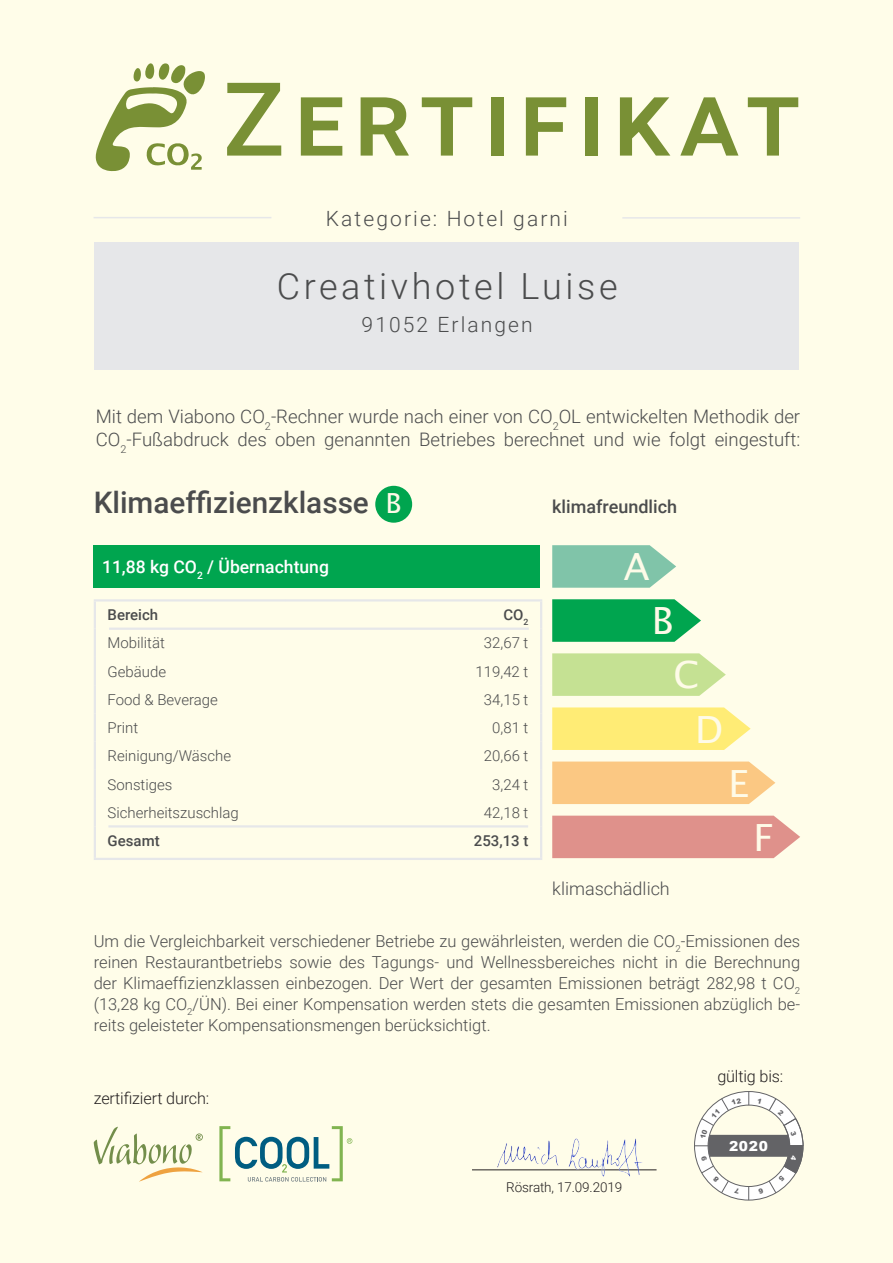
<style>
.page{position:relative;width:893px;height:1263px;background:#fffde9}
.page>*{position:absolute;margin:0;border:0;box-sizing:border-box;transform-origin:0 0}
.t1{font:500 102.3px "Roboto";letter-spacing:.1em;color:#799035}
.t2{font:37.5px "Lucida Sans Unicode";color:#fef9e7}
.t3{font:300 36px "Roboto";letter-spacing:.1em;color:#4b4c4d}
.t4{font:500 29.7px "Roboto";color:#4b4c4d}
.t5{font:27.75px "Lucida Sans Unicode";color:#fef9e7}
.t6{font:300 21px "Roboto";letter-spacing:.1em;color:#4b4c4d}
.t7{font:300 18.6px/23px "Roboto";color:#4b4c4d}
.t8{font:500 18px "Roboto";color:#4b4c4d}
.t9{font:300 18px "Roboto";color:#4b4c4d}
.t10{font:500 17.55px "Roboto";color:#fff}
.t11{font:300 16.5px/21px "Roboto";color:#4b4c4d;text-align:justify}
.t12{font:300 16.2px "Roboto";letter-spacing:-.01em;color:#231f20}
.t13{font:300 15px "Roboto";color:#4b4c4d}
.t14{font:500 15px "Roboto";color:#4b4c4d}
.t15{font:900 13.8px "Arial";color:#fff}
.t16{font:300 13.5px "Roboto";letter-spacing:-.01em;color:#231f20}
</style>
<div class="page">
<svg style="left:95px;top:63px;width:110px;height:108px"></svg>
<hr style="left:94px;top:599px;width:192px;height:2px;background:#e6e7e9">
<hr style="left:94px;top:601px;width:2px;height:28px;background:#e6e7e9">
<hr style="left:286px;top:599px;width:256px;height:2px;background:#e6e7e9">
<hr style="left:540px;top:601px;width:2px;height:28px;background:#e6e7e9">
<hr style="left:94px;top:629px;width:2px;height:28px;background:#e6e7e9">
<hr style="left:540px;top:629px;width:2px;height:28px;background:#e6e7e9">
<hr style="left:94px;top:657px;width:2px;height:28px;background:#e6e7e9">
<hr style="left:540px;top:657px;width:2px;height:28px;background:#e6e7e9">
<hr style="left:94px;top:685px;width:2px;height:28px;background:#e6e7e9">
<hr style="left:540px;top:685px;width:2px;height:28px;background:#e6e7e9">
<hr style="left:94px;top:713px;width:2px;height:28px;background:#e6e7e9">
<hr style="left:540px;top:713px;width:2px;height:28px;background:#e6e7e9">
<hr style="left:94px;top:741px;width:2px;height:29px;background:#e6e7e9">
<hr style="left:540px;top:741px;width:2px;height:29px;background:#e6e7e9">
<hr style="left:94px;top:770px;width:2px;height:28px;background:#e6e7e9">
<hr style="left:540px;top:770px;width:2px;height:28px;background:#e6e7e9">
<hr style="left:94px;top:798px;width:2px;height:28px;background:#e6e7e9">
<hr style="left:540px;top:798px;width:2px;height:28px;background:#e6e7e9">
<hr style="left:94px;top:826px;width:2px;height:32px;background:#e6e7e9">
<hr style="left:540px;top:826px;width:2px;height:32px;background:#e6e7e9">
<hr style="left:94px;top:858px;width:192px;height:2px;background:#e6e7e9">
<hr style="left:286px;top:858px;width:256px;height:2px;background:#e6e7e9">
<div style="left:94px;top:545px;width:446px;height:43px;background:#00a54f"></div>
<svg style="left:552px;top:545px;width:124px;height:43px;background:#8ecab0"></svg>
<svg style="left:552px;top:599px;width:149px;height:43px;background:#19ad5e"></svg>
<svg style="left:552px;top:653px;width:174px;height:43px;background:#cae39a"></svg>
<svg style="left:552px;top:707px;width:199px;height:43px;background:#ffed7e"></svg>
<svg style="left:552px;top:761px;width:223px;height:43px;background:#fbcb8a"></svg>
<div style="left:552px;top:816px;width:248px;height:42px;background:#df918b"></div>
<div style="left:375px;top:486px;width:37px;height:37px;background:#00a54f;border-radius:50%"></div>
<svg style="left:219px;top:1126px;width:133px;height:55px"></svg>
<hr style="left:472px;top:1169px;width:185px;height:1px;background:#231f20">
<svg style="left:94px;top:1127px;width:109px;height:54px"></svg>
<div style="left:94px;top:242px;width:705px;height:128px;background:#e6e7e9"></div>
<hr style="left:108px;top:825px;width:420px;height:2px;background:#e6e7e9">
<hr style="left:109px;top:628px;width:420px;height:2px;background:#e6e7e9">
<hr style="left:94px;top:217px;width:177px;height:1px;background:#e6e7e9">
<hr style="left:622px;top:217px;width:178px;height:2px;background:#e6e7e9">
<img style="left:493px;top:1138px;width:153px;height:39px">
<svg style="left:694px;top:1091px;width:109px;height:109px"></svg>
<h1 class="t1" style="left:223px;top:48px;width:578px">Zertifikat</h1>
<p class="t6" style="left:326px;top:204px;width:243px">Kategorie: Hotel garni</p>
<h3 class="t3" style="left:277px;top:261px;width:342px">Creativhotel Luise</h3>
<p class="t6" style="left:362px;top:310px;width:173px">91052 Erlangen</p>
<p class="t7" style="left:96px;top:405px;width:706px">Mit dem Viabono CO<sub>2</sub>-Rechner wurde nach einer von CO<sub>2</sub>OL entwickelten Methodik der<br>CO<sub>2</sub>-Fußabdruck des oben genannten Betriebes berechnet und wie folgt eingestuft:</p>
<h3 class="t4" style="left:94px;top:482px;width:277px">Klimaeffizienzklasse</h3>
<h3 class="t5" style="left:386px;top:481px;width:17px">B</h3>
<p class="t8" style="left:552px;top:494px;width:126px">klimafreundlich</p>
<p class="t10" style="left:102px;top:555px;width:228px">11,88 kg CO<sub>2</sub> / Übernachtung</p>
<h2 class="t2" style="left:624px;top:537px;width:27px">A</h2>
<p class="t14" style="left:108px;top:604px;width:52px">Bereich</p>
<p class="t14" style="left:503px;top:604px;width:27px">CO<sub>2</sub></p>
<p class="t13" style="left:108px;top:632px;width:59px">Mobilität</p>
<p class="t13" style="left:484px;top:632px;width:46px">32,67 t</p>
<p class="t13" style="left:108px;top:661px;width:60px">Gebäude</p>
<p class="t13" style="left:476px;top:661px;width:54px">119,42 t</p>
<p class="t13" style="left:108px;top:689px;width:112px">Food &amp; Beverage</p>
<p class="t13" style="left:484px;top:689px;width:46px">34,15 t</p>
<p class="t13" style="left:108px;top:717px;width:32px">Print</p>
<p class="t13" style="left:492px;top:717px;width:38px">0,81 t</p>
<p class="t13" style="left:108px;top:745px;width:125px">Reinigung/Wäsche</p>
<p class="t13" style="left:484px;top:745px;width:46px">20,66 t</p>
<p class="t13" style="left:108px;top:774px;width:66px">Sonstiges</p>
<p class="t13" style="left:492px;top:774px;width:38px">3,24 t</p>
<p class="t13" style="left:108px;top:802px;width:133px">Sicherheitszuschlag</p>
<p class="t13" style="left:484px;top:802px;width:46px">42,18 t</p>
<p class="t14" style="left:108px;top:830px;width:54px">Gesamt</p>
<p class="t14" style="left:474px;top:830px;width:56px">253,13 t</p>
<h2 class="t2" style="left:652px;top:591px;width:23px">B</h2>
<h2 class="t2" style="left:673px;top:645px;width:27px">C</h2>
<h2 class="t2" style="left:695px;top:699px;width:30px">D</h2>
<h2 class="t2" style="left:728px;top:754px;width:22px">E</h2>
<h2 class="t2" style="left:753px;top:808px;width:22px">F</h2>
<p class="t9" style="left:552px;top:876px;width:119px">klimaschädlich</p>
<p class="t11" style="left:94px;top:930px;width:708px">Um die Vergleichbarkeit verschiedener Betriebe zu gewährleisten, werden die CO<sub>2</sub>-Emissionen des reinen Restaurantbetriebs sowie des Tagungs- und Wellnessbereiches nicht in die Berechnung der Klimaeffizienzklassen einbezogen. Der Wert der gesamten Emissionen beträgt 282,98 t CO<sub>2 </sub>(13,28 kg CO<sub>2</sub>/ÜN). Bei einer Kompensation werden stets die gesamten Emissionen abzüglich be&shy;reits geleisteter Kompensationsmengen berücksichtigt.</p>
<p class="t12" style="left:94px;top:1087px;width:117px">zertifiziert durch:</p>
<p class="t16" style="left:506px;top:1177px;width:117px">Rösrath, 17.09.2019</p>
<p class="t12" style="left:717px;top:1065px;width:67px">gültig bis:</p>
<p class="t15" style="left:729px;top:1136px;width:40px">2020</p>
</div>
